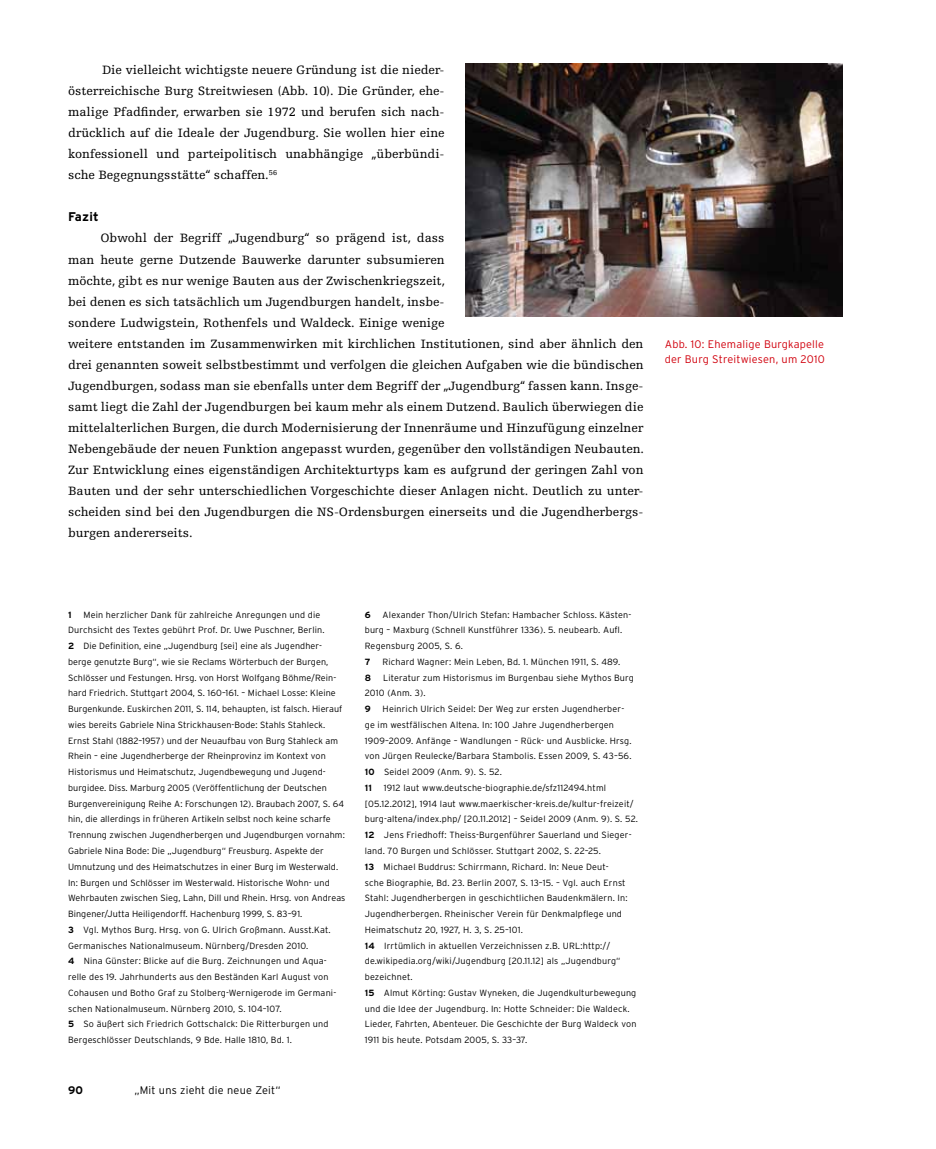
<style>
.page{position:relative;width:936px;height:1149px;background:#fff}
.page>*{position:absolute;margin:0;border:0;box-sizing:border-box;transform-origin:0 0}
.t1{font:12.75px/21px "Egyptienne F";color:#000;text-align:justify}
.t2{font:700 12.6px "Interstate";letter-spacing:.02em;color:#000}
.t3{font:300 10.95px/15.8px "Interstate";letter-spacing:.02em;color:#d1000d}
.t4{font:300 10.95px "Interstate";letter-spacing:.02em;color:#000}
.t5{font:700 10.95px "Interstate";color:#000}
.t6{font:300 9px/15.8px "Interstate";letter-spacing:.01em;color:#000}
.t7{font:700 9px "Interstate";color:#000}
.s1{font-weight:700}
</style>
<div class="page">
<img style="left:466px;top:64px;width:376px;height:252px">
<p class="t1" style="left:68px;top:60px;width:378px;text-indent:34px">Die vielleicht wichtigste neuere Gründung ist die nieder&shy;österreichische Burg Streitwiesen (Abb. 10). Die Gründer, ehe&shy;malige Pfadfinder, erwarben sie 1972 und berufen sich nach&shy;drücklich auf die Ideale der Jugendburg. Sie wollen hier eine konfessionell und parteipolitisch unabhängige „überbündi&shy;sche Begegnungsstätte“ schaffen.<sup>56</sup></p>
<h2 class="t2" style="left:68px;top:210px;width:32px">Fazit</h2>
<p class="t1" style="left:68px;top:228px;width:577px;text-align:left;text-indent:32px">Obwohl der Begriff „Jugendburg“ so prägend ist, dass<br>man heute gerne Dutzende Bauwerke darunter subsumieren<br>möchte, gibt es nur wenige Bauten aus der Zwischenkriegszeit,<br>bei denen es sich tatsächlich um Jugendburgen handelt, insbe-<br>sondere Ludwigstein, Rothenfels und Waldeck. Einige wenige<br>weitere entstanden im Zusammenwirken mit kirchlichen Institutionen, sind aber ähnlich den drei genannten soweit selbstbestimmt und verfolgen die gleichen Aufgaben wie die bündischen Jugendburgen, sodass man sie ebenfalls unter dem Begriff der „Jugendburg“ fassen kann. Insge&shy;samt liegt die Zahl der Jugendburgen bei kaum mehr als einem Dutzend. Baulich überwiegen die mittelalterlichen Burgen, die durch Modernisierung der Innenräume und Hinzufügung einzelner Nebengebäude der neuen Funktion angepasst wurden, gegenüber den vollständigen Neubauten.<br>Zur Entwicklung eines eigenständigen Architekturtyps kam es aufgrund der geringen Zahl von Bauten und der sehr unterschiedlichen Vorgeschichte dieser Anlagen nicht. Deutlich zu unter&shy;scheiden sind bei den Jugendburgen die NS-Ordensburgen einerseits und die Jugendherbergs&shy;burgen andererseits.</p>
<p class="t3" style="left:664px;top:335px;width:161px">Abb. 10: Ehemalige Burgkapelle der Burg Streitwiesen, um 2010</p>
<p class="t6" style="left:365px;top:606px;width:268px;text-indent:18px">Alexander Thon/Ulrich Stefan: Hambacher Schloss. Kästen&shy;burg – Maxburg (Schnell Kunstführer 1336). 5. neubearb. Aufl.<br>Regensburg 2005, S. 6.</p>
<p class="t7" style="left:365px;top:656px;width:7px">7</p>
<p class="t6" style="left:382px;top:653px;width:239px">Richard Wagner: Mein Leben, Bd. 1. München 1911, S. 489.</p>
<p class="t7" style="left:365px;top:672px;width:8px">8</p>
<p class="t6" style="left:68px;top:606px;width:279px;text-indent:15px">Mein herzlicher Dank für zahlreiche Anregungen und die Durchsicht des Textes gebührt Prof. Dr. Uwe Puschner, Berlin.<br><span class="s1">2</span> Die Definition, eine „Jugendburg [sei] eine als Jugendher&shy;berge genutzte Burg“, wie sie Reclams Wörterbuch der Burgen, Schlösser und Festungen. Hrsg. von Horst Wolfgang Böhme/Rein&shy;hard Friedrich. Stuttgart 2004, S. 160–161. – Michael Losse: Kleine Burgenkunde. Euskirchen 2011, S. 114, behaupten, ist falsch. Hierauf wies bereits Gabriele Nina Strickhausen-Bode: Stahls Stahleck.<br>Ernst Stahl (1882–1957) und der Neuaufbau von Burg Stahleck am Rhein – eine Jugendherberge der Rheinprovinz im Kontext von Historismus und Heimatschutz, Jugendbewegung und Jugend&shy;burgidee. Diss. Marburg 2005 (Veröffentlichung der Deutschen Burgenvereinigung Reihe A: Forschungen 12). Braubach 2007, S. 64 hin, die allerdings in früheren Artikeln selbst noch keine scharfe Trennung zwischen Jugendherbergen und Jugendburgen vornahm:<br>Gabriele Nina Bode: Die „Jugendburg“ Freusburg. Aspekte der Umnutzung und des Heimatschutzes in einer Burg im Westerwald.<br>In: Burgen und Schlösser im Westerwald. Historische Wohn- und Wehrbauten zwischen Sieg, Lahn, Dill und Rhein. Hrsg. von Andreas Bingener/Jutta Heiligendorff. Hachenburg 1999, S. 83–91.<br><span class="s1">3</span> Vgl. Mythos Burg. Hrsg. von G. Ulrich Großmann. Ausst.Kat.<br>Germanisches Nationalmuseum. Nürnberg/Dresden 2010.<br><span class="s1">4</span> Nina Günster: Blicke auf die Burg. Zeichnungen und Aqua&shy;relle des 19. Jahrhunderts aus den Beständen Karl August von Cohausen und Botho Graf zu Stolberg-Wernigerode im Germani&shy;schen Nationalmuseum. Nürnberg 2010, S. 104–107.<br><span class="s1">5</span> So äußert sich Friedrich Gottschalck: Die Ritterburgen und Bergeschlösser Deutschlands, 9 Bde. Halle 1810, Bd. 1.</p>
<p class="t7" style="left:365px;top:609px;width:7px">6</p>
<p class="t7" style="left:68px;top:609px;width:5px">1</p>
<p class="t6" style="left:365px;top:669px;width:270px;text-indent:18px">Literatur zum Historismus im Burgenbau siehe Mythos Burg<br>2010 (Anm. 3).</p>
<p class="t7" style="left:365px;top:703px;width:7px">9</p>
<p class="t6" style="left:365px;top:700px;width:268px;text-indent:18px">Heinrich Ulrich Seidel: Der Weg zur ersten Jugendherber&shy;ge im westfälischen Altena. In: 100 Jahre Jugendherbergen 1909–2009. Anfänge – Wandlungen – Rück- und Ausblicke. Hrsg. von Jürgen Reulecke/Barbara Stambolis. Essen 2009, S. 43–56.<br><span class="s1">10</span> Seidel 2009 (Anm. 9). S. 52.<br><span class="s1">11</span></p>
<p class="t6" style="left:365px;top:779px;width:275px;text-indent:19px">1912 laut www.deutsche-biographie.de/sfz112494.html [05.12.2012], 1914 laut www.maerkischer-kreis.de/kultur-freizeit/ burg-altena/index.php/ [20.11.2012] – Seidel 2009 (Anm. 9). S. 52.<br><span class="s1">12</span> Jens Friedhoff: Theiss-Burgenführer Sauerland und Sieger&shy;land. 70 Burgen und Schlösser. Stuttgart 2002, S. 22–25.<br><span class="s1">13</span> Michael Buddrus: Schirrmann, Richard. In: Neue Deut-<br>sche Biographie, Bd. 23. Berlin 2007, S. 13–15. – Vgl. auch Ernst Stahl: Jugendherbergen in geschichtlichen Baudenkmälern. In:<br>Jugendherbergen. Rheinischer Verein für Denkmalpflege und Heimatschutz 20, 1927, H. 3, S. 25–101.<br><span class="s1">14</span> Irrtümlich in aktuellen Verzeichnissen z.B. URL:http:// de.wikipedia.org/wiki/Jugendburg [20.11.12] als „Jugendburg“ bezeichnet.<br><span class="s1">15</span> Almut Körting: Gustav Wyneken, die Jugendkulturbewegung und die Idee der Jugendburg. In: Hotte Schneider: Die Waldeck.<br>Lieder, Fahrten, Abenteuer. Die Geschichte der Burg Waldeck von 1911 bis heute. Potsdam 2005, S. 33–37.</p>
<p class="t5" style="left:68px;top:1083px;width:17px">90</p>
<p class="t4" style="left:134px;top:1083px;width:148px">„Mit uns zieht die neue Zeit“</p>
</div>
